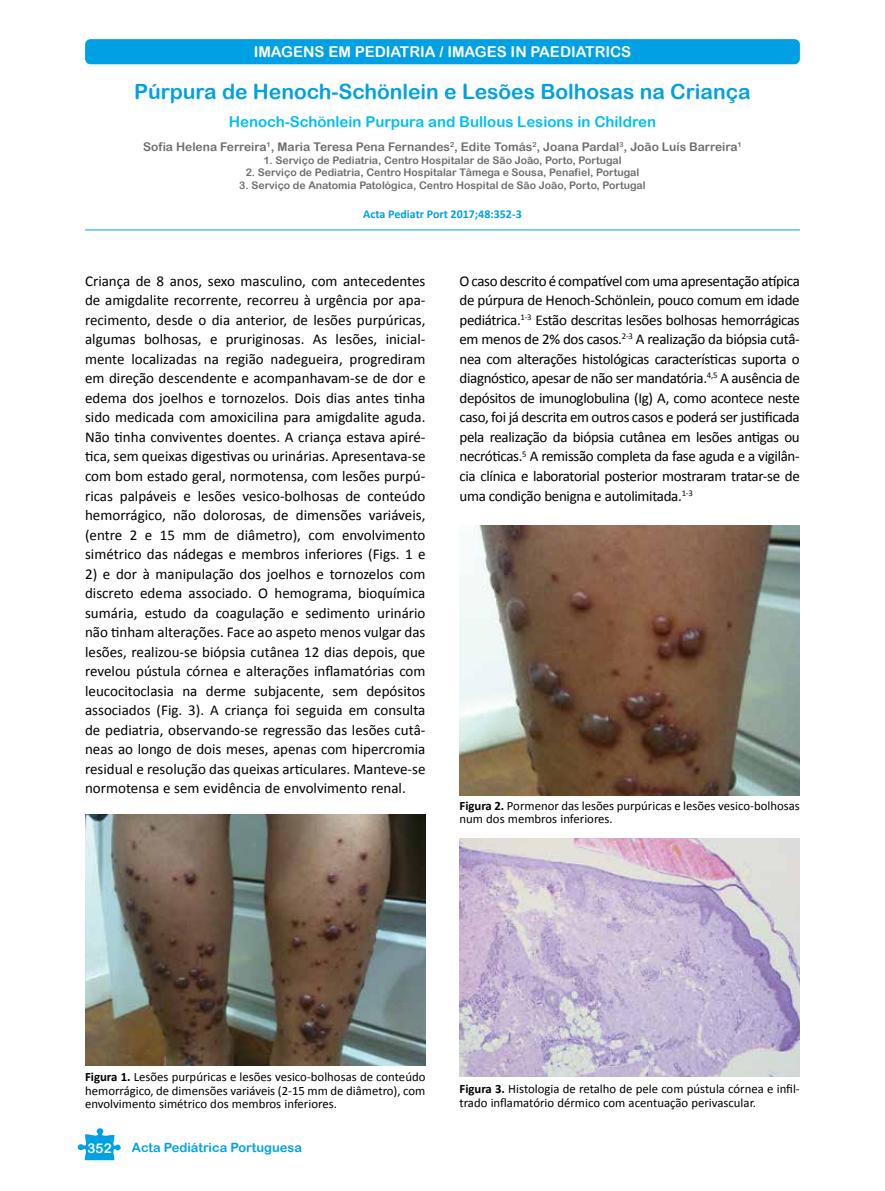
<style>
.page{position:relative;width:885px;height:1191px;background:#fff}
.page>*{position:absolute;margin:0;border:0;box-sizing:border-box;transform-origin:0 0}
.t1{font:21px "Arial Rounded MT Bold";color:#00a1e4}
.t2{font:15px/19.5px "Calibri";letter-spacing:-.005em;color:#000;text-align:justify}
.t3{font:15px "Arial Rounded MT Bold";color:#00c0f3}
.t4{font:15px "Arial Rounded MT Bold";color:#fff}
.t5{font:13.5px "Arial Rounded MT Bold";color:#fff}
.t6{font:12.75px/13.5px "Calibri";color:#000}
.t7{font:12.75px "Arial Rounded MT Bold";color:#00a1e4}
.t8{font:12px "Arial Rounded MT Bold";color:#6d6e71}
.t9{font:700 12px "Calibri";color:#00a1e4}
.t10{font:10.5px "Arial Rounded MT Bold";color:#6d6e71}
.s1{font-weight:700}
</style>
<div class="page">
<div style="left:85px;top:39px;width:714px;height:25px;background:#00a1e4;border-radius:5px"></div>
<svg style="left:77px;top:1128px;width:44px;height:32px"></svg>
<hr style="left:85px;top:229px;width:714px;height:1px;background:#00a1e4">
<img style="left:85px;top:814px;width:340px;height:251px">
<img style="left:459px;top:525px;width:340px;height:270px">
<img style="left:459px;top:838px;width:340px;height:238px">
<p class="t4" style="left:254px;top:43px;width:379px">IMAGENS EM PEDIATRIA / IMAGES IN PAEDIATRICS</p>
<p class="t1" style="left:134px;top:79px;width:618px">Púrpura de Henoch-Schönlein e Lesões Bolhosas na Criança</p>
<p class="t3" style="left:229px;top:113px;width:429px">Henoch-Schönlein Purpura and Bullous Lesions in Children</p>
<p class="t8" style="left:143px;top:140px;width:599px">Sofia Helena Ferreira<sup>1</sup>, Maria Teresa Pena Fernandes<sup>2</sup>, Edite Tomás<sup>2</sup>, Joana Pardal<sup>3</sup>, João Luís Barreira<sup>1</sup></p>
<p class="t10" style="left:263px;top:154px;width:359px">1. Serviço de Pediatria, Centro Hospitalar de São João, Porto, Portugal</p>
<p class="t10" style="left:246px;top:166px;width:395px">2. Serviço de Pediatria, Centro Hospitalar Tâmega e Sousa, Penafiel, Portugal</p>
<p class="t10" style="left:239px;top:179px;width:408px">3. Serviço de Anatomia Patológica, Centro Hospital de São João, Porto, Portugal</p>
<p class="t9" style="left:363px;top:206px;width:160px">Acta Pediatr Port 2017;48:352-3</p>
<p class="t2" style="left:85px;top:270px;width:342px">Criança de 8 anos, sexo masculino, com antecedentes de amigdalite recorrente, recorreu à urgência por apa&shy;recimento, desde o dia anterior, de lesões purpúricas, algumas bolhosas, e pruriginosas. As lesões, inicial&shy;mente localizadas na região nadegueira, progrediram em direção descendente e acompanhavam-se de dor e edema dos joelhos e tornozelos. Dois dias antes tinha sido medicada com amoxicilina para amigdalite aguda.<br>Não tinha conviventes doentes. A criança estava apiré&shy;tica, sem queixas digestivas ou urinárias. Apresentava-se com bom estado geral, normotensa, com lesões purpú&shy;ricas palpáveis e lesões vesico-bolhosas de conteúdo hemorrágico, não dolorosas, de dimensões variáveis, (entre 2 e 15 mm de diâmetro), com envolvimento simétrico das nádegas e membros inferiores (Figs. 1 e</p>
<p class="t2" style="left:85px;top:563px;width:342px">2) e dor à manipulação dos joelhos e tornozelos com discreto edema associado. O hemograma, bioquímica sumária, estudo da coagulação e sedimento urinário não tinham alterações. Face ao aspeto menos vulgar das lesões, realizou-se biópsia cutânea 12 dias depois, que revelou pústula córnea e alterações inflamatórias com leucocitoclasia na derme subjacente, sem depósitos associados (Fig. 3). A criança foi seguida em consulta de pediatria, observando-se regressão das lesões cutâ&shy;neas ao longo de dois meses, apenas com hipercromia residual e resolução das queixas articulares. Manteve-se normotensa e sem evidência de envolvimento renal.</p>
<p class="t2" style="left:459px;top:270px;width:342px">O caso descrito é compatível com uma apresentação atípica de púrpura de Henoch-Schönlein, pouco comum em idade pediátrica.<sup>1-3</sup> Estão descritas lesões bolhosas hemorrágicas em menos de 2% dos casos.<sup>2-3</sup> A realização da biópsia cutâ&shy;nea com alterações histológicas características suporta o diagnóstico, apesar de não ser mandatória.<sup>4,5</sup> A ausência de depósitos de imunoglobulina (Ig) A, como acontece neste caso, foi já descrita em outros casos e poderá ser justificada pela realização da biópsia cutânea em lesões antigas ou necróticas.<sup>5</sup> A remissão completa da fase aguda e a vigilân&shy;cia clínica e laboratorial posterior mostraram tratar-se de uma condição benigna e autolimitada.<sup>1-3</sup></p>
<p class="t6" style="left:459px;top:798px;width:342px"><span class="s1">Figura 2.</span> Pormenor das lesões purpúricas e lesões vesico-bolhosas num dos membros inferiores.</p>
<p class="t6" style="left:85px;top:1069px;width:342px;text-align:justify"><span class="s1">Figura 1.</span> Lesões purpúricas e lesões vesico-bolhosas de conteúdo hemorrágico, de dimensões variáveis (2-15 mm de diâmetro), com envolvimento simétrico dos membros inferiores.</p>
<p class="t5" style="left:88px;top:1139px;width:26px">352</p>
<p class="t7" style="left:132px;top:1140px;width:171px">Acta Pediátrica Portuguesa</p>
<p class="t6" style="left:459px;top:1081px;width:342px"><span class="s1">Figura 3.</span> Histologia de retalho de pele com pústula córnea e infil&shy;trado inflamatório dérmico com acentuação perivascular.</p>
</div>
